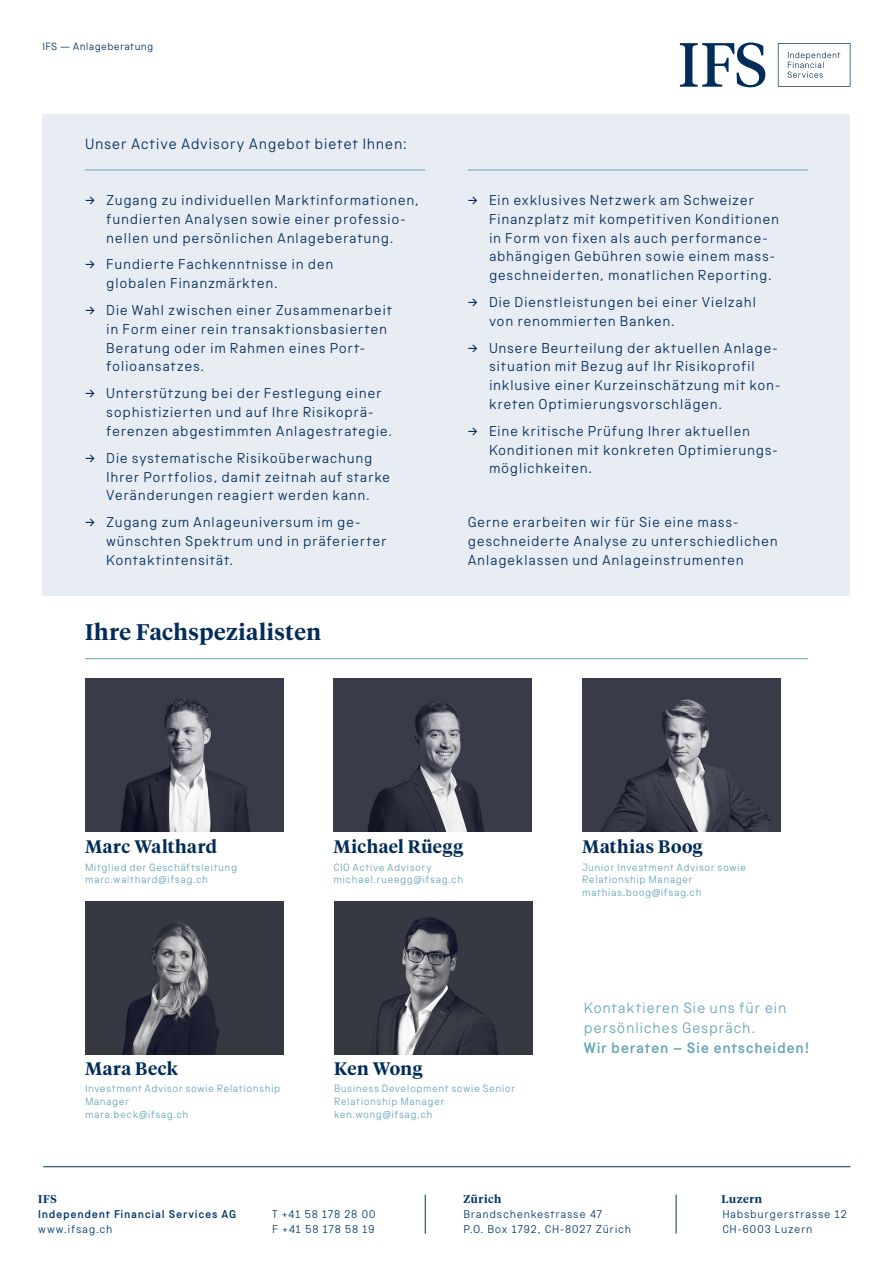
<style>
.page{position:relative;width:893px;height:1263px;background:#fff}
.page>*{position:absolute;margin:0;border:0;box-sizing:border-box;transform-origin:0 0}
._05_aufzählung{font:600 22.5px "Tiempos Headline";letter-spacing:.025em;color:#002c59}
._05_aufzählung-2{font:600 18px "Tiempos Headline";letter-spacing:.03em;color:#002c59}
._05_aufzählung-3{font:300 15px/20.1px "Copy";letter-spacing:.04em;color:#65a5b6}
._05_aufzählung-4{font:300 15px "Copy";letter-spacing:.04em;color:#002c59}
._05_aufzählung-5{font:300 14.25px/18.8px "Copy";letter-spacing:.045em;color:#002c59}
._01_Titel{font:300 11.25px "Copy";letter-spacing:.06em;color:#00376b}
._01_Titel-2{font:500 11.25px "Copy";letter-spacing:.06em;color:#00376b}
._01_Titel-3{font:600 11.25px "Tiempos Headline";letter-spacing:.05em;color:#00376b}
._05_aufzählung-6{font:300 10.5px/12.8px "Copy";letter-spacing:.04em;color:#65a5b6}
.t1{font:300 10.5px "Copy";letter-spacing:.025em;color:#002c59}
.s1{font-family:"Messina Sans";font-weight:400}
.s2{font-weight:500}
</style>
<div class="page">
<svg style="left:680px;top:43px;width:85px;height:44px"></svg>
<svg style="left:778px;top:43px;width:72px;height:44px"></svg>
<hr style="left:85px;top:658px;width:723px;height:1px;background:#65a5b6">
<img style="left:334px;top:678px;width:198px;height:153px">
<hr style="left:43px;top:1166px;width:807px;height:1px;background:#002c59">
<div style="left:43px;top:115px;width:807px;height:481px;background:#e8ecf3"></div>
<hr style="left:85px;top:170px;width:340px;height:1px;background:#65a5b6">
<hr style="left:468px;top:170px;width:340px;height:1px;background:#65a5b6">
<img style="left:85px;top:678px;width:198px;height:153px">
<img style="left:582px;top:678px;width:198px;height:153px">
<hr style="left:425px;top:1194px;width:1px;height:39px;background:#00376b">
<hr style="left:676px;top:1194px;width:1px;height:39px;background:#00376b">
<img style="left:85px;top:901px;width:198px;height:153px">
<img style="left:334px;top:901px;width:198px;height:153px">
<p class="t1" style="left:43px;top:40px;width:112px">IFS — Anlageberatung</p>
<p class="_05_aufzählung-4" style="left:85px;top:135px;width:323px">Unser Active Advisory Angebot bietet Ihnen:</p>
<p class="_05_aufzählung-5" style="left:85px;top:191px;width:336px;text-align:center"><span class="s1">→</span> Zugang zu individuellen Marktinformationen, fundierten Analysen sowie einer professio&shy;nellen und persönlichen Anlageberatung.</p>
<p class="_05_aufzählung-5" style="left:106px;top:255px;width:229px;text-indent:-21px"><span class="s1">→</span> Fundierte Fachkenntnisse in den globalen Finanzmärkten.</p>
<p class="_05_aufzählung-5" style="left:106px;top:301px;width:287px;text-indent:-21px"><span class="s1">→</span> Die Wahl zwischen einer Zusammenarbeit in Form einer rein transaktionsbasierten Beratung oder im Rahmen eines Port&shy;folioansatzes.</p>
<p class="_05_aufzählung-5" style="left:106px;top:384px;width:287px;text-indent:-21px"><span class="s1">→</span> Unterstützung bei der Festlegung einer sophistizierten und auf Ihre Risikoprä&shy;ferenzen abgestimmten Anlagestrategie.</p>
<p class="_05_aufzählung-5" style="left:106px;top:449px;width:286px;text-indent:-21px"><span class="s1">→</span> Die systematische Risikoüberwachung<br>Ihrer Portfolios, damit zeitnah auf starke<br>Veränderungen reagiert werden kann.</p>
<p class="_05_aufzählung-5" style="left:106px;top:513px;width:282px;text-indent:-21px"><span class="s1">→</span> Zugang zum Anlageuniversum im ge&shy;wünschten Spektrum und in präferierter<br>Kontaktintensität.</p>
<p class="_05_aufzählung" style="left:85px;top:617px;width:237px">Ihre Fachspezialisten</p>
<p class="_05_aufzählung-5" style="left:489px;top:191px;width:292px;text-indent:-21px"><span class="s1">→</span> Ein exklusives Netzwerk am Schweizer Finanzplatz mit kompetitiven Konditionen in Form von fixen als auch performance&shy;abhängigen Gebühren sowie einem mass&shy;geschneiderten, monatlichen Reporting.</p>
<p class="_05_aufzählung-5" style="left:489px;top:293px;width:269px;text-indent:-21px"><span class="s1">→</span> Die Dienstleistungen bei einer Vielzahl von renommierten Banken.</p>
<p class="_05_aufzählung-5" style="left:489px;top:338px;width:293px;text-indent:-21px"><span class="s1">→</span> Unsere Beurteilung der aktuellen Anlage&shy;situation mit Bezug auf Ihr Risikoprofil inklusive einer Kurzeinschätzung mit kon&shy;kreten Optimierungsvorschlägen.</p>
<p class="_05_aufzählung-5" style="left:489px;top:422px;width:291px;text-indent:-21px"><span class="s1">→</span> Eine kritische Prüfung Ihrer aktuellen<br>Konditionen mit konkreten Optimierungs&shy;möglichkeiten.</p>
<p class="_05_aufzählung-5" style="left:468px;top:513px;width:311px">Gerne erarbeiten wir für Sie eine mass&shy;geschneiderte Analyse zu unterschiedlichen<br>Anlageklassen und Anlageinstrumenten</p>
<p class="_05_aufzählung-2" style="left:85px;top:834px;width:134px">Marc Walthard</p>
<p class="_05_aufzählung-2" style="left:334px;top:834px;width:131px">Michael Rüegg</p>
<p class="_05_aufzählung-2" style="left:582px;top:834px;width:122px">Mathias Boog</p>
<p class="_05_aufzählung-6" style="left:85px;top:861px;width:154px">Mitglied der Geschäftsleitung</p>
<p class="_05_aufzählung-6" style="left:85px;top:873px;width:125px">marc.walthard@ifsag.ch</p>
<p class="_05_aufzählung-6" style="left:334px;top:861px;width:100px">CIO Active Advisory</p>
<p class="_05_aufzählung-6" style="left:334px;top:873px;width:131px">michael.rueegg@ifsag.ch</p>
<p class="_05_aufzählung-6" style="left:582px;top:861px;width:165px">Junior Investment Advisor sowie<br>Relationship Manager</p>
<p class="_05_aufzählung-6" style="left:582px;top:886px;width:121px">mathias.boog@ifsag.ch</p>
<p class="_05_aufzählung-3" style="left:584px;top:997px;width:227px">Kontaktieren Sie uns für ein persönliches Gespräch.<br><span class="s2">Wir beraten – Sie entscheiden!</span></p>
<p class="_05_aufzählung-2" style="left:85px;top:1056px;width:94px">Mara Beck</p>
<p class="_05_aufzählung-6" style="left:85px;top:1082px;width:197px">Investment Advisor sowie Relationship<br>Manager</p>
<p class="_05_aufzählung-6" style="left:85px;top:1108px;width:105px">mara.beck@ifsag.ch</p>
<p class="_05_aufzählung-2" style="left:334px;top:1056px;width:90px">Ken Wong</p>
<p class="_05_aufzählung-6" style="left:334px;top:1082px;width:183px">Business Development sowie Senior<br>Relationship Manager</p>
<p class="_05_aufzählung-6" style="left:334px;top:1108px;width:100px">ken.wong@ifsag,ch</p>
<p class="_01_Titel-3" style="left:38px;top:1191px;width:20px">IFS</p>
<p class="_01_Titel-3" style="left:463px;top:1191px;width:39px">Zürich</p>
<p class="_01_Titel-3" style="left:721px;top:1191px;width:42px">Luzern</p>
<p class="_01_Titel-2" style="left:38px;top:1208px;width:199px">Independent Financial Services AG</p>
<p class="_01_Titel" style="left:272px;top:1208px;width:105px">T +41 58 178 28 00</p>
<p class="_01_Titel" style="left:463px;top:1208px;width:140px">Brandschenkestrasse 47</p>
<p class="_01_Titel" style="left:722px;top:1208px;width:126px">Habsburgerstrasse 12</p>
<p class="_01_Titel" style="left:38px;top:1223px;width:76px">www.ifsag.ch</p>
<p class="_01_Titel" style="left:272px;top:1223px;width:104px">F +41 58 178 58 19</p>
<p class="_01_Titel" style="left:463px;top:1223px;width:169px">P.O. Box 1792, CH-8027 Zürich</p>
<p class="_01_Titel" style="left:722px;top:1223px;width:92px">CH-6003 Luzern</p>
</div>
